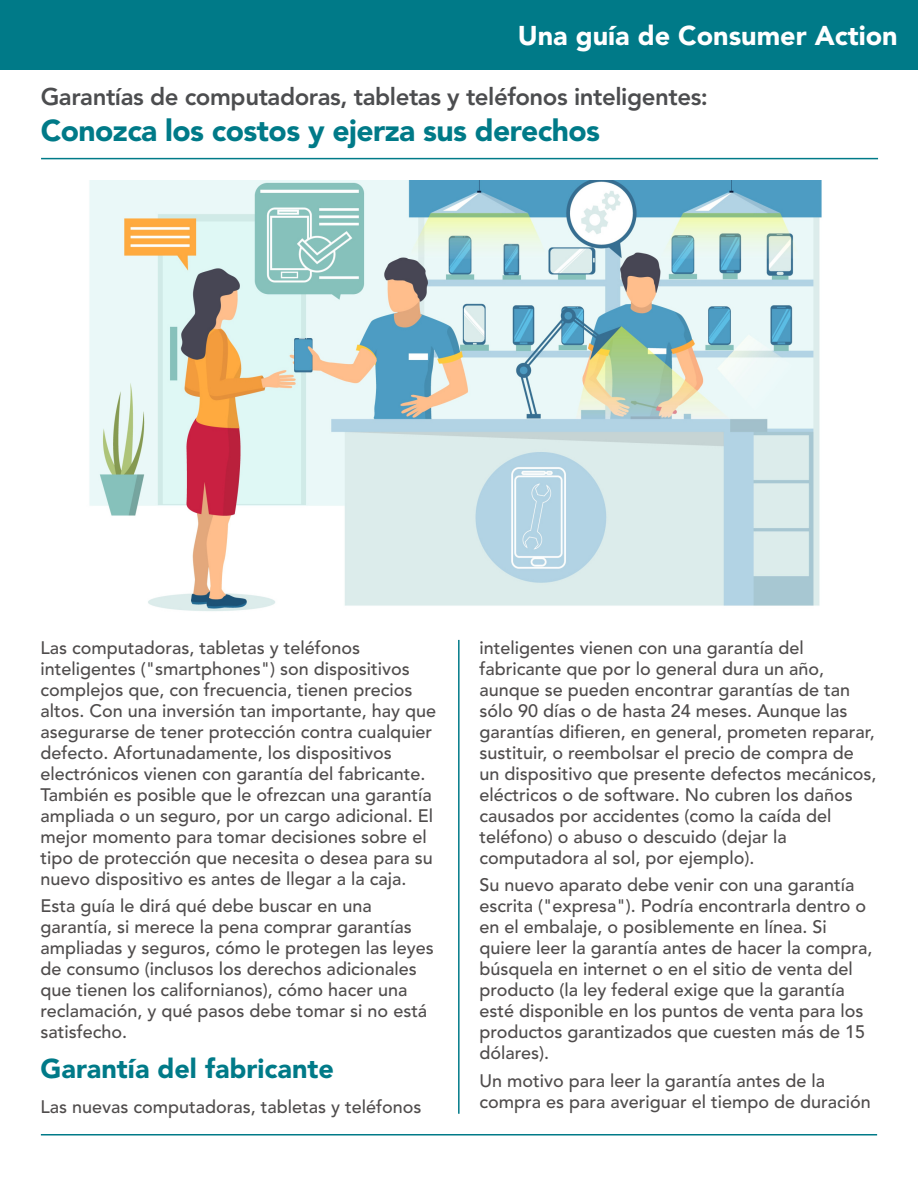
<style>
.page{position:relative;width:918px;height:1188px;background:#fff}
.page>*{position:absolute;margin:0;border:0;box-sizing:border-box;transform-origin:0 0}
.t1{font:900 30px "Avenir LT Std";letter-spacing:-.02em;color:#007a88}
.t2{font:900 27px "Avenir LT Std";color:#fff}
.t3{font:900 27px "Avenir LT Std";color:#007a88}
.t4{font:800 24px "Avenir LT Std";letter-spacing:-.02em;color:#4c4d4f}
.t5{font:500 18px/21px "Avenir LT Std";color:#4f4c4c}
</style>
<div class="page">
<div style="left:0;top:0;width:918px;height:69px;background:#007a88"></div>
<hr style="left:458px;top:640px;width:2px;height:474px;background:#007a88">
<hr style="left:41px;top:1134px;width:836px;height:2px;background:#007a88">
<hr style="left:41px;top:158px;width:837px;height:1px;background:#007a88">
<img style="left:89px;top:181px;width:733px;height:430px">
<h2 class="t2" style="left:518px;top:24px;width:381px">Una guía de Consumer Action</h2>
<h3 class="t4" style="left:41px;top:86px;width:669px">Garantías de computadoras, tabletas y teléfonos inteligentes:</h3>
<h1 class="t1" style="left:41px;top:118px;width:561px">Conozca los costos y ejerza sus derechos</h1>
<p class="t5" style="left:40px;top:638px;width:397px">Las computadoras, tabletas y teléfonos inteligentes ("smartphones") son dispositivos complejos que, con frecuencia, tienen precios altos. Con una inversión tan importante, hay que asegurarse de tener protección contra cualquier defecto. Afortunadamente, los dispositivos electrónicos vienen con garantía del fabricante.<br>También es posible que le ofrezcan una garantía ampliada o un seguro, por un cargo adicional. El mejor momento para tomar decisiones sobre el tipo de protección que necesita o desea para su nuevo dispositivo es antes de llegar a la caja.</p>
<p class="t5" style="left:40px;top:897px;width:395px">Esta guía le dirá qué debe buscar en una garantía, si merece la pena comprar garantías ampliadas y seguros, cómo le protegen las leyes de consumo (inclusos los derechos adicionales que tienen los californianos), cómo hacer una reclamación, y qué pasos debe tomar si no está satisfecho.</p>
<h2 class="t3" style="left:40px;top:1058px;width:295px">Garantía del fabricante</h2>
<p class="t5" style="left:40px;top:1097px;width:383px">Las nuevas computadoras, tabletas y teléfonos</p>
<p class="t5" style="left:479px;top:638px;width:399px">inteligentes vienen con una garantía del fabricante que por lo general dura un año, aunque se pueden encontrar garantías de tan sólo 90 días o de hasta 24 meses. Aunque las garantías difieren, en general, prometen reparar, sustituir, o reembolsar el precio de compra de un dispositivo que presente defectos mecánicos, eléctricos o de software. No cubren los daños causados por accidentes (como la caída del teléfono) o abuso o descuido (dejar la computadora al sol, por ejemplo).</p>
<p class="t5" style="left:479px;top:876px;width:395px">Su nuevo aparato debe venir con una garantía escrita ("expresa"). Podría encontrarla dentro o en el embalaje, o posiblemente en línea. Si quiere leer la garantía antes de hacer la compra, búsquela en internet o en el sitio de venta del producto (la ley federal exige que la garantía esté disponible en los puntos de venta para los productos garantizados que cuesten más de 15 dólares).</p>
<p class="t5" style="left:479px;top:1072px;width:393px">Un motivo para leer la garantía antes de la compra es para averiguar el tiempo de duración</p>
</div>
